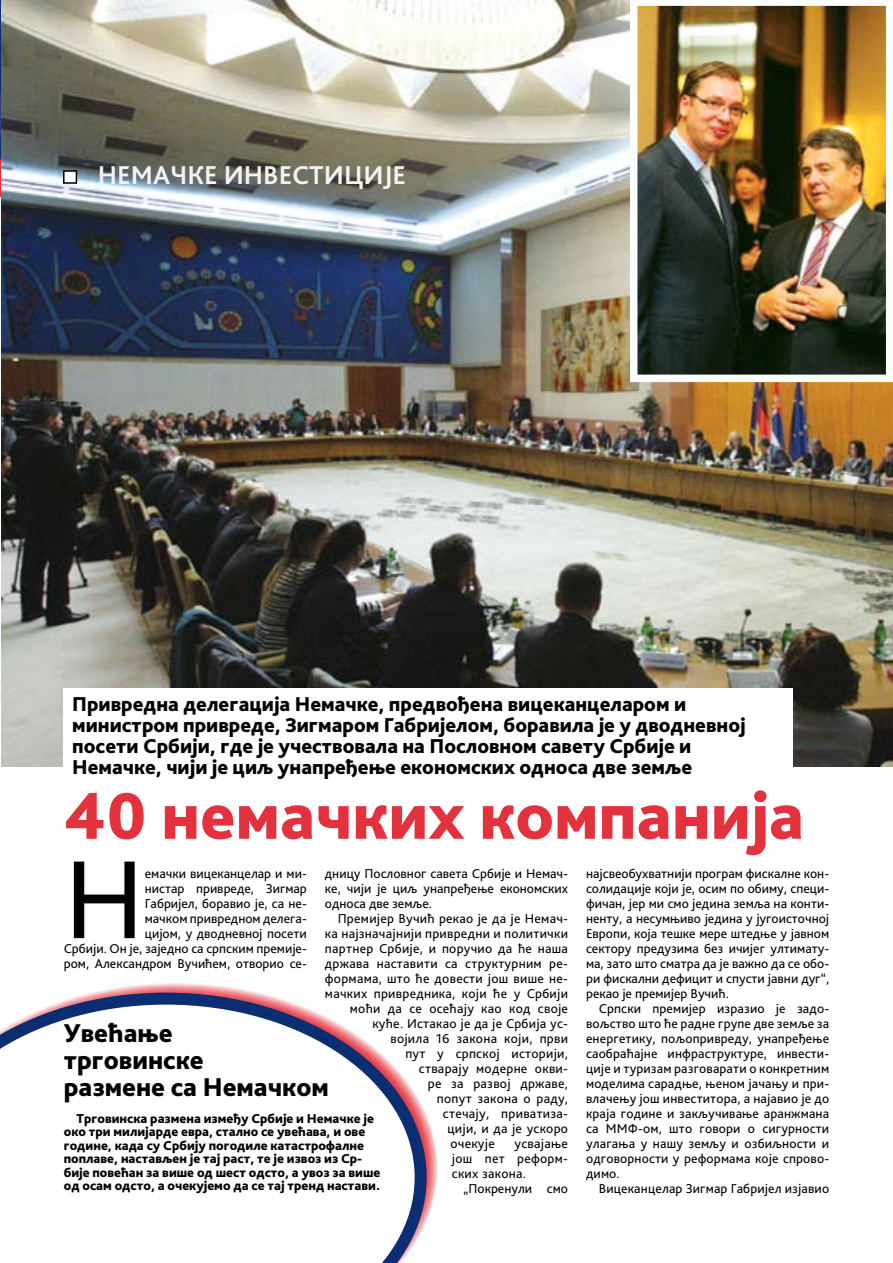
<style>
.page{position:relative;width:893px;height:1263px;background:#fff}
.page>*{position:absolute;margin:0;border:0;box-sizing:border-box;transform-origin:0 0}
.t1{font:116.1px "Bliss Pro";color:#000}
.t2{font:800 69px "Bliss Pro";color:#e3323d}
.t3{font:800 27px/27px "Bliss Pro";color:#000}
.t4{font:700 27px "Bliss Pro";color:#f3f3f3}
.t5{font:800 21px/21px "Bliss Pro";color:#000}
.t6{font:13.5px/15px "Bliss Pro";letter-spacing:.02em;color:#000;text-align:justify}
.t7{font:800 13.5px/13.5px "Bliss Pro";color:#000}
.t8{font:13.5px/15px "Bliss Pro";color:#000;text-align:right}
</style>
<div class="page">
<img style="left:1px;top:0;width:892px;height:767px">
<div style="left:64px;top:171px;width:12px;height:12px;background:#fff"></div>
<div style="left:63px;top:170px;width:14px;height:14px;border:2px solid #000"></div>
<svg style="left:96px;top:983px;width:341px;height:235px"></svg>
<svg style="left:0;top:992px;width:427px;height:271px"></svg>
<img style="left:630px;top:0;width:263px;height:382px">
<div style="left:64px;top:688px;width:729px;height:100px;background:#fff"></div>
<h3 class="t4" style="left:98px;top:158px;width:310px">НЕМАЧКЕ ИНВЕСТИЦИЈЕ</h3>
<p class="t5" style="left:72px;top:693px;width:675px">Привредна делегација Немачке, предвођена вицеканцеларом и министром привреде, Зигмаром Габријелом, боравила је у дводневној посети Србији, где је учествовала на Пословном савету Србије и Немачке, чији је циљ унапређење економских односа две земље</p>
<h2 class="t2" style="left:64px;top:773px;width:742px">40 немачких компанија</h2>
<h1 class="t1" style="left:64px;top:827px;width:82px">Н</h1>
<p class="t8" style="left:64px;top:866px;width:245px">емачки вицеканцелар и ми-<br>нистар привреде, Зигмар<br>Габријел, боравио је, са не-<br>мачком привредном делега-<br>цијом, у дводневној посети<br>Србији. Он је, заједно са српским премије&shy;ром, Александром Вучићем, отворио се-</p>
<p class="t6" style="left:325px;top:866px;width:245px">дницу Пословног савета Србије и Немач&shy;ке, чији је циљ унапређење економских односа две земље.</p>
<p class="t6" style="left:338px;top:911px;width:232px">Премијер Вучић рекао је да је Немач-</p>
<p class="t6" style="left:325px;top:926px;width:245px">ка најзначајнији привредни и политички</p>
<p class="t6" style="left:325px;top:941px;width:245px">партнер Србије, и поручио да ће наша</p>
<p class="t6" style="left:325px;top:956px;width:245px">држава наставити са структурним ре-</p>
<p class="t6" style="left:325px;top:971px;width:245px">формама, што ће довести још више не-</p>
<p class="t6" style="left:325px;top:986px;width:245px">мачких привредника, који ће у Србији</p>
<p class="t6" style="left:350px;top:1001px;width:220px">моћи да се осећају као код своје</p>
<p class="t6" style="left:372px;top:1016px;width:197px">куће. Истакао је да је Србија ус-</p>
<p class="t6" style="left:390px;top:1031px;width:179px">војила 16 закона који, први</p>
<p class="t6" style="left:405px;top:1046px;width:164px">пут у српској историји,</p>
<p class="t6" style="left:419px;top:1061px;width:151px">стварају модерне окви-</p>
<p class="t6" style="left:428px;top:1076px;width:142px">ре за развој државе,</p>
<p class="t6" style="left:437px;top:1091px;width:133px">попут закона о раду,</p>
<p class="t6" style="left:443px;top:1106px;width:127px">стечају, приватиза-</p>
<p class="t6" style="left:447px;top:1121px;width:122px">цији, и да је ускоро</p>
<p class="t6" style="left:450px;top:1136px;width:46px">очекује</p>
<h3 class="t3" style="left:64px;top:1019px;width:267px">Увећање<br>трговинске<br>размене са Немачком</h3>
<p class="t7" style="left:64px;top:1111px;width:318px;text-indent:13px">Трговинска размена између Србије и Немачке је око три милијарде евра, стално се увећава, и ове године, када су Србију погодиле катастрофалне поплаве, настављен је тај раст, те је извоз из Ср&shy;бије повећан за више од шест одсто, а увоз за више од осам одсто, а очекујемо да се тај тренд настави.</p>
<p class="t6" style="left:452px;top:1136px;width:118px;text-indent:63px">усвајање још пет реформ&shy;ских закона.</p>
<p class="t8" style="left:463px;top:1181px;width:106px">„Покренули смо</p>
<p class="t6" style="left:586px;top:866px;width:245px">најсвеобухватнији програм фискалне кон&shy;солидације који је, осим по обиму, специ&shy;фичан, јер ми смо једина земља на конти&shy;ненту, а несумњиво једина у југоисточној Европи, која тешке мере штедње у јавном сектору предузима без ичијег ултимату&shy;ма, зато што сматра да је важно да се обо&shy;ри фискални дефицит и спусти јавни дуг“, рекао је премијер Вучић.</p>
<p class="t6" style="left:586px;top:1001px;width:245px;text-indent:13px">Српски премијер изразио је задо&shy;вољство што ће радне групе две земље за енергетику, пољопривреду, унапређење саобраћајне инфраструктуре, инвести&shy;ције и туризам разговарати о конкретним моделима сарадње, њеном јачању и при&shy;влачењу још инвеститора, а најавио је до краја године и закључивање аранжмана са ММФ-ом, што говори о сигурности улагања у нашу земљу и озбиљности и одговорности у реформама које спрово&shy;димо.</p>
<p class="t6" style="left:599px;top:1181px;width:232px">Вицеканцелар Зигмар Габријел изјавио</p>
</div>
